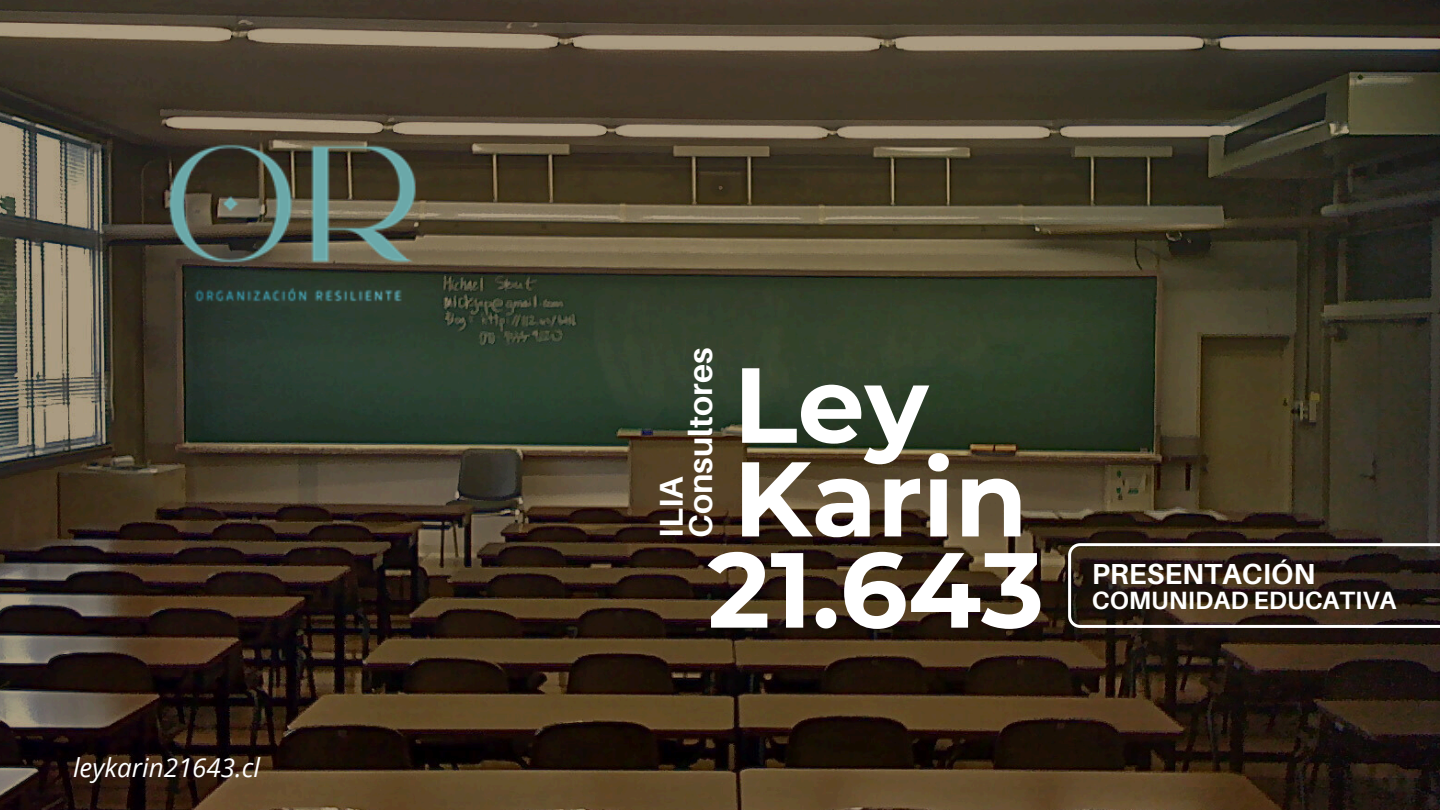
<style>
.page{position:relative;width:1440px;height:810px;background:#fff}
.page>*{position:absolute;margin:0;border:0;box-sizing:border-box;transform-origin:0 0}
.t1{font:700 106.5px "Montserrat";color:#fff}
.t2{font:700 105.9px "Montserrat";color:#fff}
.t3{font:700 33px/29.2px "Aileron";color:#fff}
.t4{font:700 29px "Aileron";color:#fff}
.t5{font:italic 26px "Open Sans";color:#fff}
.t6{font:700 25px "Aileron";color:#fff}
</style>
<div class="page">
<img style="left:0;top:0;width:1440px;height:810px">
<svg style="left:1068px;top:543px;width:372px;height:85px;background:#3c3025"></svg>
<img style="left:164px;top:131px;width:264px;height:183px">
<h3 class="t5" style="left:73px;top:749px;width:189px">leykarin21643.cl</h3>
<h1 class="t3" style="left:656px;top:538px;width:192px;rotate:-90deg">ILIA<br>Consultores</h1>
<p class="t1" style="left:733px;top:340px;width:197px">Ley</p>
<h2 class="t2" style="left:733px;top:434px;width:296px">Karin</h2>
<h1 class="t1" style="left:708px;top:525px;width:338px">21.643</h1>
<h1 class="t4" style="left:1092px;top:556px;width:225px">PRESENTACIÓN</h1>
<h1 class="t6" style="left:1092px;top:585px;width:306px">COMUNIDAD EDUCATIVA</h1>
</div>
